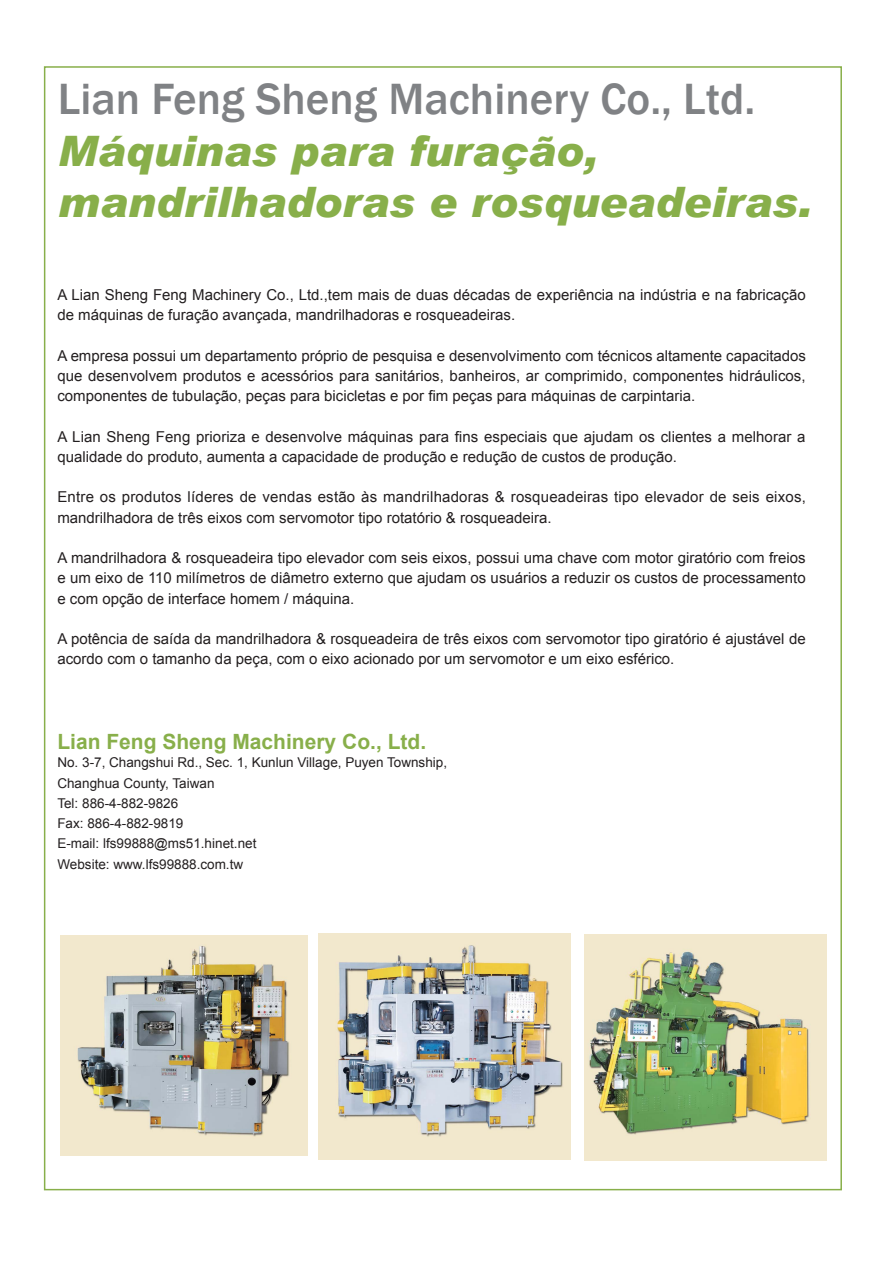
<style>
.page{position:relative;width:893px;height:1263px;background:#fff}
.page>*{position:absolute;margin:0;border:0;box-sizing:border-box;transform-origin:0 0}
.一頁bo-副標{font:500 45px "Franklin Gothic";color:#808285}
.一頁bo-大標{font:italic 900 42px/50.4px "Arial";color:#88af4a}
.一頁bo-廠商標題{font:700 21px "Arial";color:#88af4a}
.BO-body_text_黑{font:15px/20.2px "Arial";color:#231f20}
.一頁bo-廠商資料{font:13.5px/20.2px "Arial";color:#231f20}
</style>
<div class="page">
<img style="left:60px;top:935px;width:247px;height:221px">
<img style="left:319px;top:933px;width:252px;height:226px">
<img style="left:585px;top:934px;width:241px;height:226px">
<p class="一頁bo-副標" style="left:58px;top:71px;width:699px">Lian Feng Sheng Machinery Co., Ltd.</p>
<p class="一頁bo-大標" style="left:58px;top:125px;width:755px">Máquinas para furação, mandrilhadoras e rosqueadeiras.</p>
<p class="BO-body_text_黑" style="left:57px;top:285px;width:750px">A Lian Sheng Feng Machinery Co., Ltd.,tem mais de duas décadas de experiência na indústria e na fabricação de máquinas de furação avançada, mandrilhadoras e rosqueadeiras.</p>
<p class="BO-body_text_黑" style="left:57px;top:345px;width:750px;text-align:justify">A empresa possui um departamento próprio de pesquisa e desenvolvimento com técnicos altamente capacitados que desenvolvem produtos e acessórios para sanitários, banheiros, ar comprimido, componentes hidráulicos, componentes de tubulação, peças para bicicletas e por fim peças para máquinas de carpintaria.</p>
<p class="BO-body_text_黑" style="left:57px;top:426px;width:750px">A Lian Sheng Feng prioriza e desenvolve máquinas para fins especiais que ajudam os clientes a melhorar a qualidade do produto, aumenta a capacidade de produção e redução de custos de produção.</p>
<p class="BO-body_text_黑" style="left:57px;top:487px;width:750px">Entre os produtos líderes de vendas estão às mandrilhadoras &amp; rosqueadeiras tipo elevador de seis eixos, mandrilhadora de três eixos com servomotor tipo rotatório &amp; rosqueadeira.</p>
<p class="BO-body_text_黑" style="left:57px;top:548px;width:750px;text-align:justify">A mandrilhadora &amp; rosqueadeira tipo elevador com seis eixos, possui uma chave com motor giratório com freios e um eixo de 110 milímetros de diâmetro externo que ajudam os usuários a reduzir os custos de processamento e com opção de interface homem / máquina.</p>
<p class="BO-body_text_黑" style="left:57px;top:629px;width:750px">A potência de saída da mandrilhadora &amp; rosqueadeira de três eixos com servomotor tipo giratório é ajustável de acordo com o tamanho da peça, com o eixo acionado por um servomotor e um eixo esférico.</p>
<p class="一頁bo-廠商標題" style="left:57px;top:727px;width:370px">Lian Feng Sheng Machinery Co., Ltd.</p>
<p class="一頁bo-廠商資料" style="left:57px;top:752px;width:391px">No. 3-7, Changshui Rd., Sec. 1, Kunlun Village, Puyen Township,<br>Changhua County, Taiwan</p>
<p class="一頁bo-廠商資料" style="left:57px;top:793px;width:122px">Tel: 886-4-882-9826</p>
<p class="一頁bo-廠商資料" style="left:57px;top:813px;width:128px">Fax: 886-4-882-9819</p>
<p class="一頁bo-廠商資料" style="left:57px;top:833px;width:201px">E-mail: lfs99888@ms51.hinet.net</p>
<p class="一頁bo-廠商資料" style="left:57px;top:854px;width:187px">Website: www.lfs99888.com.tw</p>
</div>
